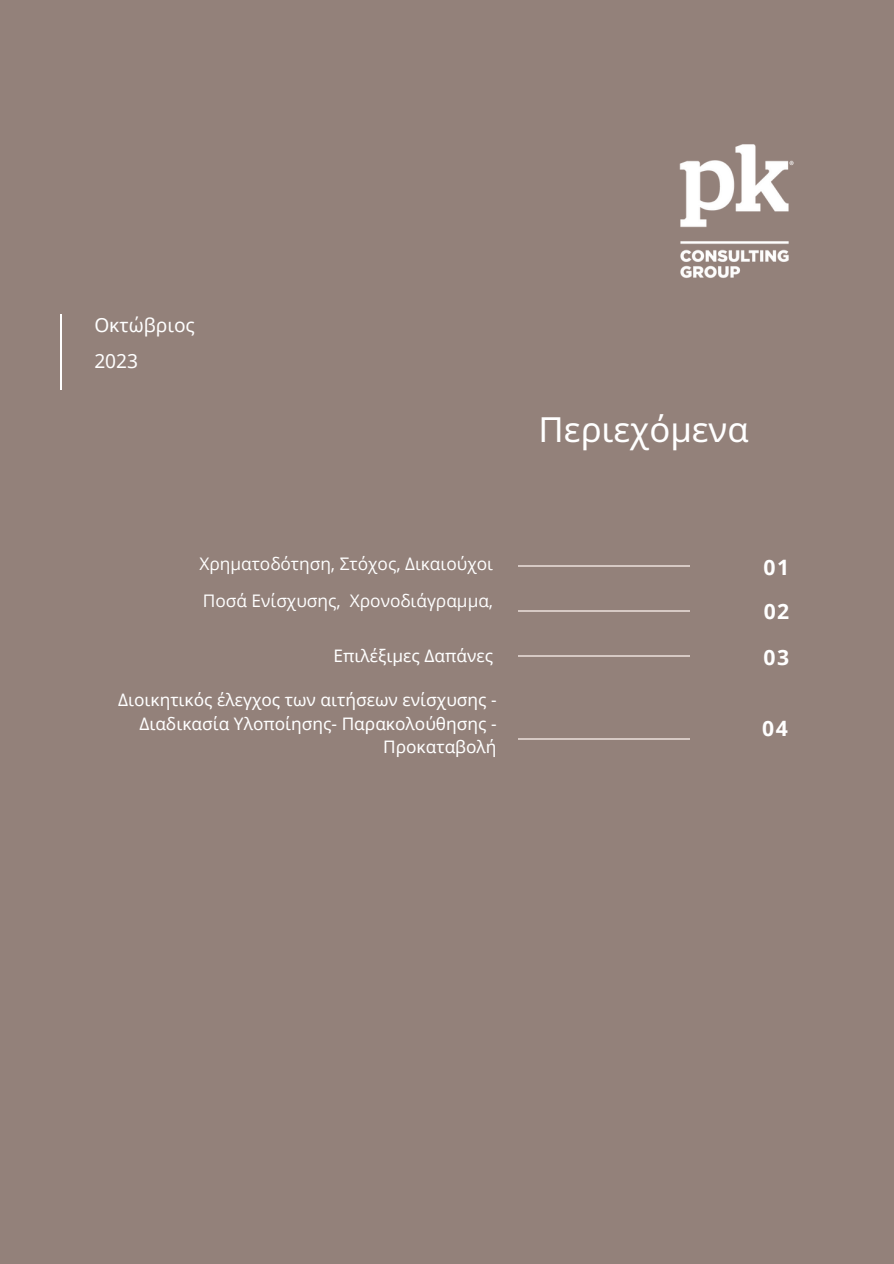
<style>
.page{position:relative;width:894px;height:1264px;background:#fff}
.page>*{position:absolute;margin:0;border:0;box-sizing:border-box;transform-origin:0 0}
.t1{font:34.65px "Noto Sans";color:#fff}
.t2{font:700 21.15px/44.2px "Open Sans";letter-spacing:.07em;color:#fff}
.t3{font:19.2px/36.2px "Noto Sans";color:#fff}
.t4{font:17.25px/23.7px "Noto Sans";color:#fff;text-align:right}
.t5{font:17.25px/37.2px "Open Sans";color:#fff}
</style>
<div class="page">
<div style="left:0;top:0;width:893px;height:1263px;background:#93817a"></div>
<hr style="left:61px;top:314px;width:1px;height:75px;background:#fff">
<img style="left:679px;top:144px;width:115px;height:134px">
<hr style="left:518px;top:565px;width:171px;height:2px;background:#d6c9c4">
<hr style="left:518px;top:610px;width:171px;height:1px;background:#d6c9c4">
<hr style="left:518px;top:655px;width:171px;height:1px;background:#d6c9c4">
<hr style="left:518px;top:738px;width:171px;height:1px;background:#d6c9c4">
<p class="t3" style="left:94px;top:307px;width:102px">Οκτώβριος<br>2023</p>
<p class="t5" style="left:199px;top:544px;width:295px">Χρηματοδότηση, Στόχος, Δικαιούχοι<br>Ποσά Ενίσχυσης, Χρονοδιάγραμμα,</p>
<p class="t4" style="left:333px;top:643px;width:161px">Επιλέξιμες Δαπάνες</p>
<p class="t4" style="left:118px;top:687px;width:380px">Διοικητικός έλεγχος των αιτήσεων ενίσχυσης -<br>Διαδικασία Υλοποίησης- Παρακολούθησης -<br>Προκαταβολή</p>
<h1 class="t1" style="left:538px;top:405px;width:212px">Περιεχόμενα</h1>
<p class="t2" style="left:763px;top:544px;width:27px">01<br>02</p>
<p class="t2" style="left:763px;top:635px;width:27px">03</p>
<p class="t2" style="left:761px;top:705px;width:27px">04</p>
</div>
